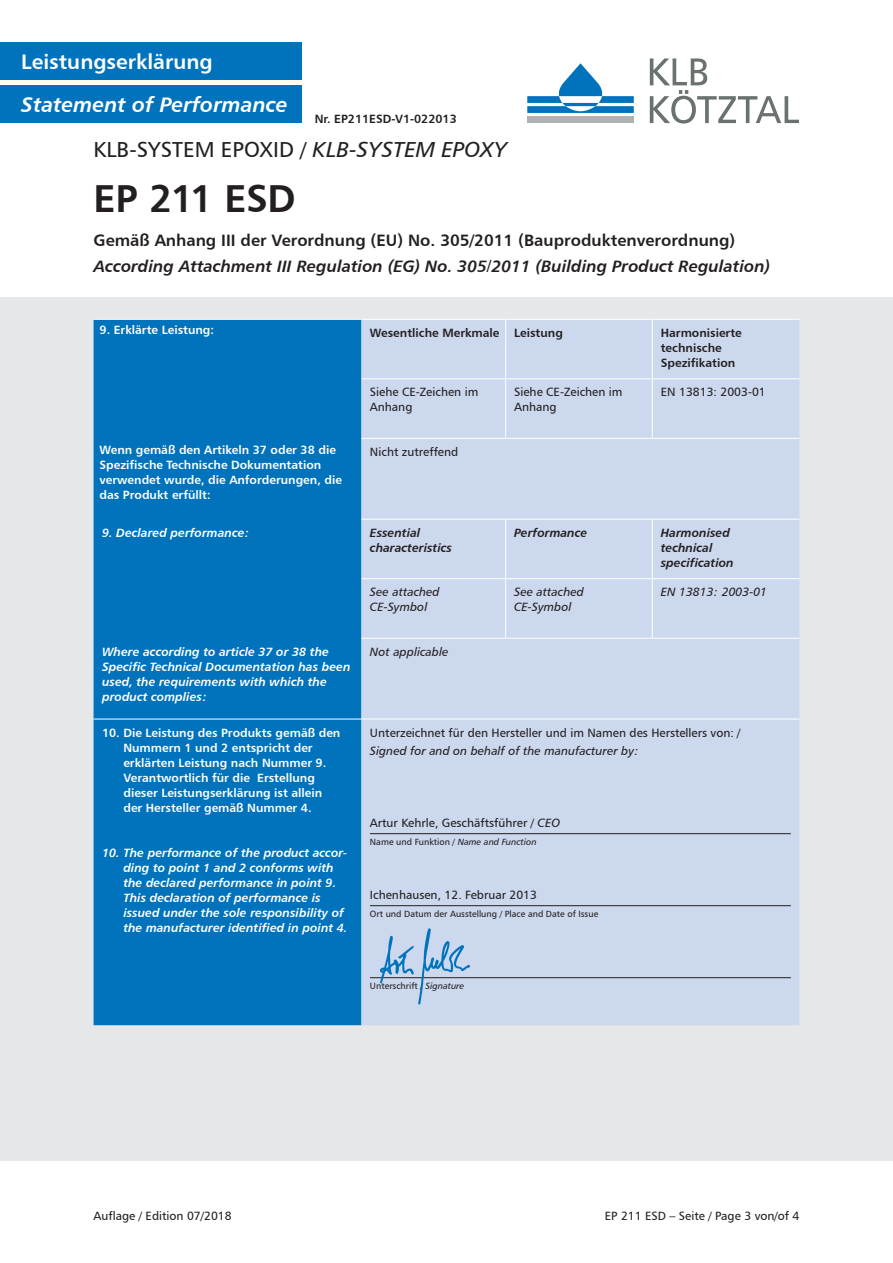
<style>
.page{position:relative;width:893px;height:1263px;background:#fff}
.page>*{position:absolute;margin:0;border:0;box-sizing:border-box;transform-origin:0 0}
.t1{font:39px "Humanist 777 BT Bold B";letter-spacing:-.015em;color:#231f20}
.t2{font:21.75px "Humanist 777 BT Roman B";color:#231f20}
.t3{font:21px "Humanist 777 BT Bold Italic B";color:#fff}
.t4{font:21px "Humanist 777 BT Bold B";color:#fff}
.t5{font:16.5px "Humanist 777 BT Bold Italic B";color:#231f20}
.t6{font:16.5px "Humanist 777 BT Bold B";color:#231f20}
.t7{font:12px/15px "Humanist 777 BT Bold Italic B";color:#fff}
.t8{font:12px/15px "Humanist 777 BT Bold B";color:#fff}
.t9{font:12px/15px "Humanist 777 BT Roman B";color:#231f20}
.t10{font:12px/15px "Humanist 777 BT Italic B";color:#231f20}
.t11{font:12px/15px "Humanist 777 BT Bold B";color:#231f20}
.t12{font:12px/15px "Humanist 777 BT Bold Italic B";color:#231f20}
.t13{font:9px "Humanist 777 BT Roman B";color:#231f20}
.s1{font-family:"Humanist 777 BT Italic B"}
</style>
<div class="page">
<div style="left:0;top:298px;width:893px;height:863px;background:#e6e7e9"></div>
<div style="left:0;top:85px;width:302px;height:37px;background:#0073bc"></div>
<div style="left:527px;top:116px;width:107px;height:7px;background:#acb3b1"></div>
<svg style="left:650px;top:58px;width:149px;height:66px"></svg>
<svg style="left:527px;top:63px;width:107px;height:50px"></svg>
<div style="left:0;top:43px;width:302px;height:37px;background:#0073bc"></div>
<div style="left:94px;top:320px;width:267px;height:705px;background:#0073bc"></div>
<div style="left:361px;top:320px;width:438px;height:705px;background:#ccd8ed"></div>
<hr style="left:505px;top:320px;width:1px;height:58px;background:#fff">
<hr style="left:505px;top:379px;width:1px;height:59px;background:#fff">
<hr style="left:505px;top:519px;width:1px;height:59px;background:#fff">
<hr style="left:505px;top:579px;width:1px;height:59px;background:#fff">
<hr style="left:652px;top:320px;width:1px;height:58px;background:#fff">
<hr style="left:652px;top:379px;width:1px;height:59px;background:#fff">
<hr style="left:652px;top:519px;width:1px;height:59px;background:#fff">
<hr style="left:652px;top:579px;width:1px;height:59px;background:#fff">
<hr style="left:361px;top:378px;width:145px;height:1px;background:#fff">
<hr style="left:506px;top:378px;width:146px;height:1px;background:#fff">
<hr style="left:652px;top:378px;width:147px;height:1px;background:#fff">
<hr style="left:361px;top:438px;width:145px;height:1px;background:#fff">
<hr style="left:506px;top:438px;width:146px;height:1px;background:#fff">
<hr style="left:652px;top:438px;width:147px;height:1px;background:#fff">
<hr style="left:361px;top:578px;width:145px;height:1px;background:#fff">
<hr style="left:506px;top:578px;width:146px;height:1px;background:#fff">
<hr style="left:652px;top:578px;width:147px;height:1px;background:#fff">
<hr style="left:361px;top:519px;width:145px;height:1px;background:#fff">
<hr style="left:506px;top:519px;width:146px;height:1px;background:#fff">
<hr style="left:652px;top:519px;width:147px;height:1px;background:#fff">
<hr style="left:94px;top:319px;width:267px;height:1px;background:#fff">
<hr style="left:361px;top:319px;width:145px;height:1px;background:#fff">
<hr style="left:506px;top:319px;width:146px;height:1px;background:#fff">
<hr style="left:652px;top:319px;width:147px;height:1px;background:#fff">
<hr style="left:361px;top:638px;width:145px;height:1px;background:#fff">
<hr style="left:506px;top:638px;width:146px;height:1px;background:#fff">
<hr style="left:652px;top:638px;width:147px;height:1px;background:#fff">
<hr style="left:94px;top:719px;width:267px;height:1px;background:#fff">
<hr style="left:361px;top:719px;width:145px;height:1px;background:#fff">
<hr style="left:506px;top:719px;width:146px;height:1px;background:#fff">
<hr style="left:652px;top:719px;width:147px;height:1px;background:#fff">
<hr style="left:370px;top:833px;width:421px;height:1px;background:#231f20">
<hr style="left:370px;top:905px;width:421px;height:1px;background:#231f20">
<hr style="left:370px;top:977px;width:421px;height:1px;background:#231f20">
<img style="left:371px;top:922px;width:107px;height:88px">
<h3 class="t4" style="left:21px;top:49px;width:193px">Leistungserklärung</h3>
<h3 class="t3" style="left:21px;top:91px;width:268px">Statement of Performance</h3>
<p class="t11" style="left:315px;top:111px;width:144px">Nr. EP211ESD-V1-022013</p>
<h2 class="t2" style="left:94px;top:136px;width:415px">KLB-SYSTEM EPOXID / <span class="s1">KLB-SYSTEM EPOXY</span></h2>
<h1 class="t1" style="left:94px;top:174px;width:204px">EP 211 ESD</h1>
<h3 class="t6" style="left:94px;top:230px;width:643px">Gemäß Anhang III der Verordnung (EU) No. 305/2011 (Bauproduktenverordnung)</h3>
<h3 class="t5" style="left:94px;top:256px;width:678px">According Attachment III Regulation (EG) No. 305/2011 (Building Product Regulation)</h3>
<p class="t8" style="left:100px;top:322px;width:116px">9. Erklärte Leistung:</p>
<p class="t11" style="left:370px;top:325px;width:194px">Wesentliche Merkmale Leistung</p>
<p class="t11" style="left:661px;top:325px;width:82px">Harmonisierte technische<br>Spezifikation</p>
<p class="t9" style="left:370px;top:385px;width:110px">Siehe CE-Zeichen im<br>Anhang</p>
<p class="t9" style="left:514px;top:385px;width:110px">Siehe CE-Zeichen im<br>Anhang</p>
<p class="t9" style="left:661px;top:385px;width:107px">EN 13813: 2003-01</p>
<p class="t8" style="left:100px;top:441px;width:244px">Wenn gemäß den Artikeln 37 oder 38 die Spezifische Technische Dokumentation verwendet wurde, die Anforderungen, die das Produkt erfüllt:</p>
<p class="t9" style="left:370px;top:444px;width:90px">Nicht zutreffend</p>
<p class="t7" style="left:102px;top:525px;width:149px">9. Declared performance:</p>
<p class="t12" style="left:370px;top:525px;width:84px">Essential characteristics</p>
<p class="t12" style="left:514px;top:525px;width:75px">Performance</p>
<p class="t12" style="left:661px;top:525px;width:74px">Harmonised technical specification</p>
<p class="t10" style="left:370px;top:584px;width:71px">See attached<br>CE-Symbol</p>
<p class="t10" style="left:514px;top:584px;width:71px">See attached<br>CE-Symbol</p>
<p class="t10" style="left:661px;top:584px;width:108px">EN 13813: 2003-01</p>
<p class="t7" style="left:102px;top:644px;width:250px">Where according to article 37 or 38 the Specific Technical Documentation has been used, the requirements with which the product complies:</p>
<p class="t10" style="left:370px;top:644px;width:80px">Not applicable</p>
<p class="t8" style="left:123px;top:725px;width:219px;text-indent:-21px">10. Die Leistung des Produkts gemäß den Nummern 1 und 2 entspricht der erklärten Leistung nach Nummer 9.<br>Verantwortlich für die Erstellung dieser Leistungserklärung ist allein der Hersteller gemäß Nummer 4.</p>
<p class="t7" style="left:123px;top:845px;width:226px;text-indent:-21px">10. The performance of the product accor&shy;ding to point 1 and 2 conforms with the declared performance in point 9.<br>This declaration of performance is issued under the sole responsibility of the manufacturer identified in point 4.</p>
<p class="t9" style="left:370px;top:725px;width:372px">Unterzeichnet für den Hersteller und im Namen des Herstellers von: /</p>
<p class="t10" style="left:370px;top:743px;width:271px">Signed for and on behalf of the manufacturer by:</p>
<p class="t9" style="left:370px;top:815px;width:192px">Artur Kehrle, Geschäftsführer / <span class="s1">CEO</span></p>
<p class="t13" style="left:370px;top:836px;width:168px">Name und Funktion / <span class="s1">Name and Function</span></p>
<p class="t9" style="left:370px;top:887px;width:169px">Ichenhausen, 12. Februar 2013</p>
<p class="t13" style="left:370px;top:908px;width:230px">Ort und Datum der Ausstellung / Place and Date of Issue</p>
<p class="t13" style="left:370px;top:980px;width:96px">Unterschrift / <span class="s1">Signature</span></p>
<p class="t9" style="left:94px;top:1208px;width:140px">Auflage / Edition 07/2018</p>
<p class="t9" style="left:605px;top:1208px;width:196px">EP 211 ESD – Seite / Page 3 von/of 4</p>
</div>
